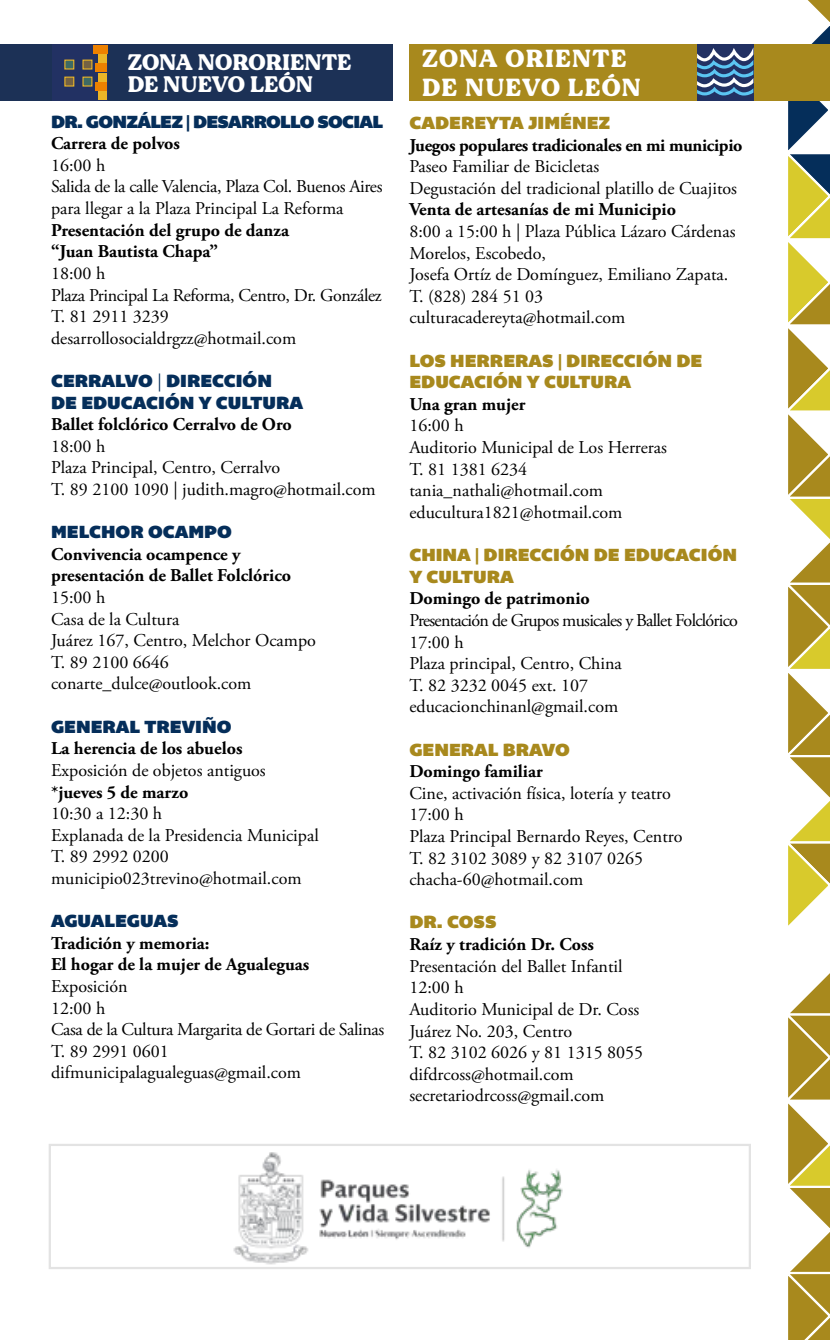
<style>
.page{position:relative;width:830px;height:1340px;background:#fff}
.page>*{position:absolute;margin:0;border:0;box-sizing:border-box;transform-origin:0 0}
.t1{font:24.75px/29.7px "MADE Dillan";letter-spacing:.05em;color:#fff}
.t2{font:22.5px/22.5px "MADE Dillan";color:#fff}
.t3{font:18px/21.6px "Adobe Garamond Pro";color:#000}
.t4{font:700 18px/21.6px "Adobe Garamond Pro";color:#000}
.t5{font:18px/21.6px "Bemio";color:#a8891d}
.t6{font:18px/21.6px "Adobe Garamond Pro";letter-spacing:-.02em;color:#000}
.t7{font:18px/21.6px "Bemio";color:#052e5a}
.t8{font:700 18px "Adobe Garamond Pro";letter-spacing:-.02em;color:#000}
.t9{font:18px "Bemio";letter-spacing:-.04em;color:#052e5a}
.s1{font-family:"Adobe Garamond Pro"}
</style>
<div class="page">
<div style="left:51px;top:45px;width:341px;height:56px;background:#1c3156"></div>
<div style="left:409px;top:45px;width:341px;height:56px;background:#a8891d"></div>
<div style="left:51px;top:45px;width:56px;height:56px;background:#223163"></div>
<div style="left:64px;top:77px;width:10px;height:10px;background:#746243;border:1px solid #ebb527"></div>
<div style="left:64px;top:60px;width:10px;height:10px;background:#3d6a64;border:1px solid #ebb527"></div>
<div style="left:82px;top:77px;width:10px;height:10px;background:#3d6a64;border:1px solid #ebb527"></div>
<div style="left:82px;top:60px;width:10px;height:10px;background:#746243;border:1px solid #ebb527"></div>
<div style="left:93px;top:45px;width:14px;height:9px;background:#ed8100"></div>
<div style="left:98px;top:54px;width:9px;height:9px;background:#ebb527"></div>
<div style="left:95px;top:64px;width:12px;height:8px;background:#ed8100"></div>
<div style="left:98px;top:73px;width:9px;height:9px;background:#ebb527"></div>
<div style="left:95px;top:82px;width:12px;height:9px;background:#ed8100"></div>
<div style="left:98px;top:91px;width:9px;height:9px;background:#ebb527"></div>
<svg style="left:781px;top:0;width:49px;height:1339px"></svg>
<div style="left:0;top:45px;width:51px;height:56px;background:#1c3156"></div>
<div style="left:753px;top:45px;width:76px;height:56px;background:#a8891d"></div>
<div style="left:696px;top:45px;width:57px;height:56px;background:#223163"></div>
<svg style="left:696px;top:48px;width:57px;height:48px"></svg>
<img style="left:233px;top:1152px;width:330px;height:113px">
<div style="left:49px;top:1143px;width:701px;height:126px;border:2px solid #e3e3e3"></div>
<p class="t2" style="left:128px;top:51px;width:225px">ZONA NORORIENTE<br>DE NUEVO LEÓN</p>
<h1 class="t1" style="left:422px;top:44px;width:220px">ZONA ORIENTE<br>DE NUEVO LEÓN</h1>
<p class="t9" style="left:51px;top:107px;width:333px">DR. GONZÁLEZ | DESARROLLO SOCIAL</p>
<p class="t4" style="left:51px;top:133px;width:130px">Carrera de polvos</p>
<p class="t6" style="left:51px;top:155px;width:333px">16:00 h<br>Salida de la calle Valencia, Plaza Col. Buenos Aires para llegar a la Plaza Principal La Reforma</p>
<p class="t4" style="left:51px;top:219px;width:239px">Presentación del grupo de danza “Juan Bautista Chapa”</p>
<p class="t3" style="left:51px;top:263px;width:332px">18:00 h<br>Plaza Principal La Reforma, Centro, Dr. González<br>T. 81 2911 3239 desarrollosocialdrgzz@hotmail.com</p>
<p class="t7" style="left:51px;top:370px;width:253px">CERRALVO <span class="s1">|</span> DIRECCIÓN<br>DE EDUCACIÓN Y CULTURA</p>
<p class="t4" style="left:51px;top:414px;width:242px">Ballet folclórico Cerralvo de Oro</p>
<p class="t3" style="left:51px;top:436px;width:326px">18:00 h<br>Plaza Principal, Centro, Cerralvo<br>T. 89 2100 1090 | judith.magro@hotmail.com</p>
<p class="t7" style="left:51px;top:521px;width:182px">MELCHOR OCAMPO</p>
<p class="t4" style="left:51px;top:543px;width:241px">Convivencia ocampence y presentación de Ballet Folclórico</p>
<p class="t3" style="left:51px;top:587px;width:266px">15:00 h<br>Casa de la Cultura<br>Juárez 167, Centro, Melchor Ocampo<br>T. 89 2100 6646 conarte_dulce@outlook.com</p>
<p class="t7" style="left:51px;top:715px;width:182px">GENERAL TREVIÑO</p>
<p class="t4" style="left:51px;top:738px;width:193px">La herencia de los abuelos</p>
<p class="t3" style="left:51px;top:760px;width:216px">Exposición de objetos antiguos</p>
<p class="t4" style="left:51px;top:781px;width:139px">*jueves 5 de marzo</p>
<p class="t3" style="left:51px;top:803px;width:269px">10:30 a 12:30 h<br>Explanada de la Presidencia Municipal<br>T. 89 2992 0200 municipio023trevino@hotmail.com</p>
<p class="t7" style="left:51px;top:910px;width:129px">AGUALEGUAS</p>
<p class="t4" style="left:51px;top:932px;width:260px">Tradición y memoria:<br>El hogar de la mujer de Agualeguas</p>
<p class="t3" style="left:51px;top:976px;width:334px">Exposición<br>12:00 h<br>Casa de la Cultura Margarita de Gortari de Salinas<br>T. 89 2991 0601 difmunicipalagualeguas@gmail.com</p>
<p class="t5" style="left:409px;top:112px;width:202px">CADEREYTA JIMÉNEZ</p>
<p class="t8" style="left:409px;top:134px;width:334px">Juegos populares tradicionales en mi municipio</p>
<p class="t3" style="left:409px;top:156px;width:329px">Paseo Familiar de Bicicletas<br>Degustación del tradicional platillo de Cuajitos</p>
<p class="t4" style="left:409px;top:199px;width:268px">Venta de artesanías de mi Municipio</p>
<p class="t3" style="left:409px;top:221px;width:327px">8:00 a 15:00 h | Plaza Pública Lázaro Cárdenas<br>Morelos, Escobedo,<br>Josefa Ortíz de Domínguez, Emiliano Zapata.<br>T. (828) 284 51 03 culturacadereyta@hotmail.com</p>
<p class="t5" style="left:409px;top:349px;width:294px">LOS HERRERAS | DIRECCIÓN DE<br>EDUCACIÓN Y CULTURA</p>
<p class="t4" style="left:409px;top:393px;width:117px">Una gran mujer</p>
<p class="t3" style="left:409px;top:415px;width:259px">16:00 h<br>Auditorio Municipal de Los Herreras<br>T. 81 1381 6234 tania_nathali@hotmail.com educultura1821@hotmail.com</p>
<p class="t5" style="left:409px;top:544px;width:329px">CHINA | DIRECCIÓN DE EDUCACIÓN<br>Y CULTURA</p>
<p class="t4" style="left:409px;top:588px;width:182px">Domingo de patrimonio</p>
<p class="t3" style="left:409px;top:610px;width:330px">Presentación de Grupos musicales y Ballet Folclórico<br>17:00 h<br>Plaza principal, Centro, China<br>T. 82 3232 0045 ext. 107 educacionchinanl@gmail.com</p>
<p class="t5" style="left:409px;top:738px;width:162px">GENERAL BRAVO</p>
<p class="t4" style="left:409px;top:761px;width:135px">Domingo familiar</p>
<p class="t3" style="left:409px;top:783px;width:274px">Cine, activación física, lotería y teatro<br>17:00 h<br>Plaza Principal Bernardo Reyes, Centro<br>T. 82 3102 3089 y 82 3107 0265 chacha-60@hotmail.com</p>
<p class="t5" style="left:409px;top:911px;width:89px">DR. COSS</p>
<p class="t4" style="left:409px;top:933px;width:186px">Raíz y tradición Dr. Coss</p>
<p class="t3" style="left:409px;top:955px;width:235px">Presentación del Ballet Infantil<br>12:00 h<br>Auditorio Municipal de Dr. Coss<br>Juárez No. 203, Centro<br>T. 82 3102 6026 y 81 1315 8055 difdrcoss@hotmail.com secretariodrcoss@gmail.com</p>
</div>
